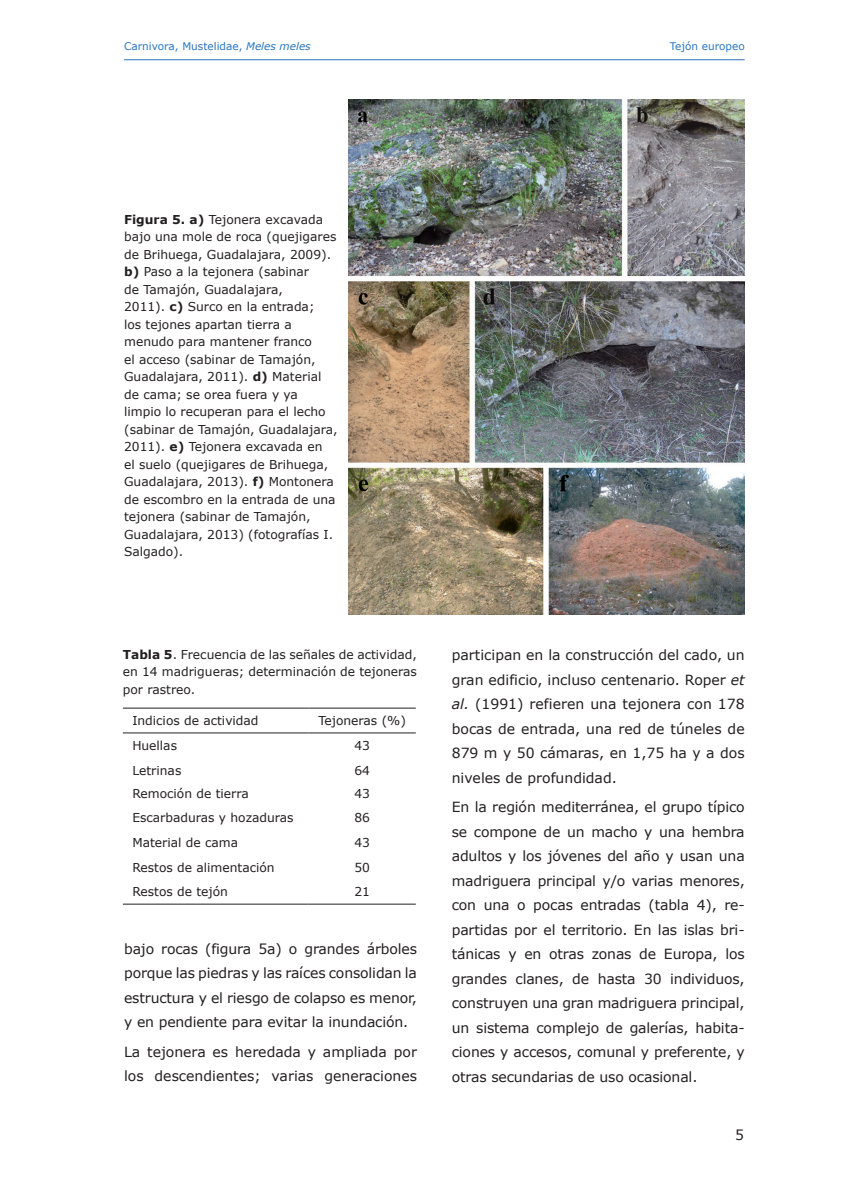
<style>
.page{position:relative;width:844px;height:1191px;background:#fff}
.page>*{position:absolute;margin:0;border:0;box-sizing:border-box;transform-origin:0 0}
.Texto{font:14px/24.5px "Verdana";color:#231f20;text-align:justify}
.Tablas_y_Figuras{font:12.25px/17.5px "Verdana";color:#231f20}
.Texto-2{font:12.25px "Verdana";color:#231f20}
.t1{font:10.5px "Verdana";color:#2976bc}
.s1{font-style:italic}
.s2{font-weight:700}
</style>
<div class="page">
<hr style="left:124px;top:59px;width:620px;height:1px;background:#2976bc">
<img style="left:349px;top:99px;width:395px;height:515px">
<hr style="left:123px;top:707px;width:185px;height:1px;background:#231f20">
<hr style="left:308px;top:707px;width:107px;height:1px;background:#231f20">
<hr style="left:123px;top:732px;width:185px;height:1px;background:#231f20">
<hr style="left:308px;top:732px;width:107px;height:1px;background:#231f20">
<hr style="left:123px;top:903px;width:185px;height:1px;background:#231f20">
<hr style="left:308px;top:903px;width:107px;height:1px;background:#231f20">
<p class="t1" style="left:124px;top:39px;width:188px">Carnivora, Mustelidae, <span class="s1">Meles meles</span></p>
<p class="t1" style="left:669px;top:39px;width:76px">Tejón europeo</p>
<p class="Tablas_y_Figuras" style="left:124px;top:210px;width:215px"><span class="s2">Figura 5. a)</span> Tejonera excavada bajo una mole de roca (quejigares de Brihuega, Guadalajara, 2009). <span class="s2">b)</span> Paso a la tejonera (sabinar<br>de Tamajón, Guadalajara,<br>2011). <span class="s2">c)</span> Surco en la entrada;<br>los tejones apartan tierra a menudo para mantener franco<br>el acceso (sabinar de Tamajón,<br>Guadalajara, 2011). <span class="s2">d)</span> Material de cama; se orea fuera y ya limpio lo recuperan para el lecho (sabinar de Tamajón, Guadalajara,<br>2011). <span class="s2">e)</span> Tejonera excavada en<br>el suelo (quejigares de Brihuega,<br>Guadalajara, 2013). <span class="s2">f)</span> Montonera de escombro en la entrada de una tejonera (sabinar de Tamajón,<br>Guadalajara, 2013) (fotografías I.<br>Salgado).</p>
<p class="Tablas_y_Figuras" style="left:123px;top:645px;width:295px;text-align:justify"><span class="s2">Tabla 5</span>. Frecuencia de las señales de actividad, en 14 madrigueras; determinación de tejoneras por rastreo.</p>
<p class="Texto-2" style="left:132px;top:712px;width:128px">Indicios de actividad</p>
<p class="Texto-2" style="left:318px;top:712px;width:89px">Tejoneras (%)</p>
<p class="Texto-2" style="left:132px;top:737px;width:46px">Huellas</p>
<p class="Texto-2" style="left:354px;top:737px;width:17px">43</p>
<p class="Texto-2" style="left:132px;top:762px;width:51px">Letrinas</p>
<p class="Texto-2" style="left:354px;top:762px;width:17px">64</p>
<p class="Texto-2" style="left:132px;top:785px;width:118px">Remoción de tierra</p>
<p class="Texto-2" style="left:354px;top:785px;width:17px">43</p>
<p class="Texto-2" style="left:132px;top:809px;width:163px">Escarbaduras y hozaduras</p>
<p class="Texto-2" style="left:354px;top:809px;width:17px">86</p>
<p class="Texto-2" style="left:132px;top:834px;width:107px">Material de cama</p>
<p class="Texto-2" style="left:354px;top:834px;width:17px">43</p>
<p class="Texto-2" style="left:132px;top:858px;width:144px">Restos de alimentación</p>
<p class="Texto-2" style="left:354px;top:858px;width:17px">50</p>
<p class="Texto-2" style="left:132px;top:883px;width:97px">Restos de tejón</p>
<p class="Texto-2" style="left:354px;top:883px;width:17px">21</p>
<p class="Texto" style="left:124px;top:936px;width:294px">bajo rocas (figura 5a) o grandes árboles porque las piedras y las raíces consolidan la estructura y el riesgo de colapso es menor, y en pendiente para evitar la inundación.</p>
<p class="Texto" style="left:124px;top:1039px;width:294px">La tejonera es heredada y ampliada por los descendientes; varias generaciones</p>
<p class="Texto" style="left:451px;top:642px;width:294px">participan en la construcción del cado, un gran edificio, incluso centenario. Roper <span class="s1">et al.</span> (1991) refieren una tejonera con 178 bocas de entrada, una red de túneles de 879 m y 50 cámaras, en 1,75 ha y a dos niveles de profundidad.</p>
<p class="Texto" style="left:451px;top:794px;width:294px">En la región mediterránea, el grupo típico se compone de un macho y una hembra adultos y los jóvenes del año y usan una madriguera principal y/o varias menores, con una o pocas entradas (tabla 4), re&shy;partidas por el territorio. En las islas bri&shy;tánicas y en otras zonas de Europa, los grandes clanes, de hasta 30 individuos, construyen una gran madriguera principal, un sistema complejo de galerías, habita&shy;ciones y accesos, comunal y preferente, y otras secundarias de uso ocasional.</p>
<p class="Texto" style="left:735px;top:1122px;width:10px">5</p>
</div>
